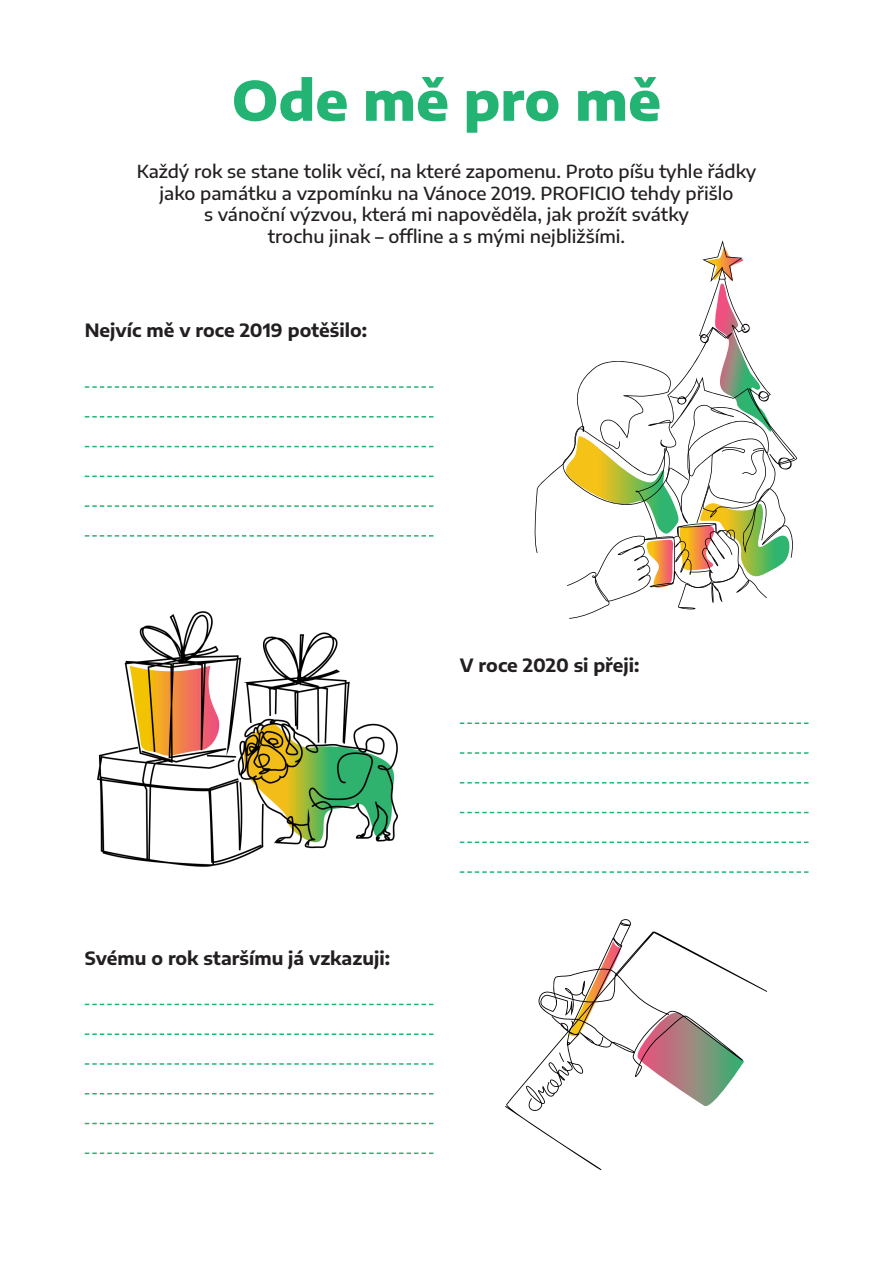
<style>
.page{position:relative;width:893px;height:1263px;background:#fff}
.page>*{position:absolute;margin:0;border:0;box-sizing:border-box;transform-origin:0 0}
.t1{font:800 54.15px "Encode Sans Semi Expanded";color:#23b474}
.t2{font:500 18px/21.6px "Encode Sans Semi Expanded";color:#231f20;text-align:center}
.t3{font:700 18px "Encode Sans Semi Expanded";color:#231f20}
</style>
<div class="page">
<svg style="left:85px;top:386px;width:348px;height:2px"></svg>
<svg style="left:85px;top:1004px;width:348px;height:1px"></svg>
<svg style="left:460px;top:722px;width:348px;height:2px"></svg>
<svg style="left:85px;top:416px;width:348px;height:2px"></svg>
<svg style="left:85px;top:1033px;width:348px;height:2px"></svg>
<svg style="left:460px;top:752px;width:348px;height:2px"></svg>
<svg style="left:85px;top:446px;width:348px;height:1px"></svg>
<svg style="left:85px;top:1063px;width:348px;height:2px"></svg>
<svg style="left:460px;top:782px;width:348px;height:1px"></svg>
<svg style="left:85px;top:476px;width:348px;height:1px"></svg>
<svg style="left:85px;top:1093px;width:348px;height:1px"></svg>
<svg style="left:460px;top:812px;width:348px;height:1px"></svg>
<svg style="left:85px;top:505px;width:348px;height:2px"></svg>
<svg style="left:85px;top:1123px;width:348px;height:1px"></svg>
<svg style="left:460px;top:841px;width:348px;height:2px"></svg>
<svg style="left:85px;top:535px;width:348px;height:2px"></svg>
<svg style="left:85px;top:1152px;width:348px;height:2px"></svg>
<svg style="left:460px;top:871px;width:348px;height:2px"></svg>
<svg style="left:562px;top:240px;width:235px;height:379px"></svg>
<svg style="left:505px;top:978px;width:262px;height:192px"></svg>
<svg style="left:526px;top:919px;width:218px;height:192px"></svg>
<img style="left:97px;top:611px;width:301px;height:256px">
<p class="t1" style="left:232px;top:59px;width:431px">Ode mě pro mě</p>
<p class="t2" style="left:137px;top:160px;width:621px">Každý rok se stane tolik věcí, na které zapomenu. Proto píšu tyhle řádky jako památku a vzpomínku na Vánoce 2019. PROFICIO tehdy přišlo<br>s vánoční výzvou, která mi napověděla, jak prožít svátky<br>trochu jinak – offline a s mými nejbližšími.</p>
<p class="t3" style="left:85px;top:316px;width:284px">Nejvíc mě v roce 2019 potěšilo:</p>
<p class="t3" style="left:460px;top:650px;width:181px">V roce 2020 si přeji:</p>
<p class="t3" style="left:85px;top:944px;width:307px">Svému o rok staršímu já vzkazuji:</p>
</div>
